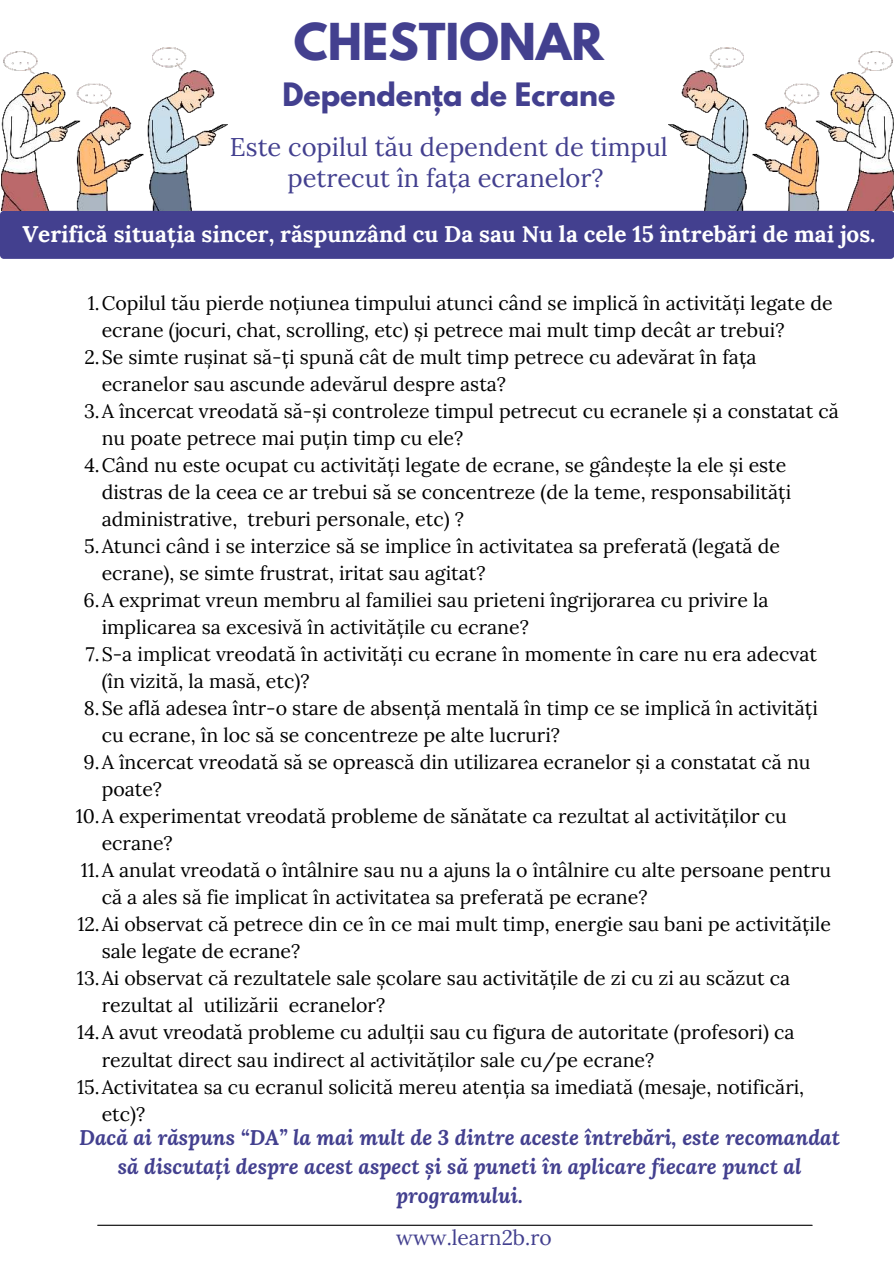
<style>
.page{position:relative;width:894px;height:1264px;background:#fff}
.page>*{position:absolute;margin:0;border:0;box-sizing:border-box;transform-origin:0 0}
.t1{font:700 45px "League Spartan";color:#43408f}
.t2{font:700 28.5px "League Spartan";color:#43408f}
.t3{font:25.5px/30.5px "Lora";color:#43408f;text-align:center}
.t4{font:700 22.5px "Lora";color:#fff}
.t5{font:italic 700 21px/29.2px "Lora";color:#43408f;text-align:center}
.t6{font:21px "Lora";color:#43408f}
.t7{font:19.5px "Lora";color:#000}
</style>
<div class="page">
<hr style="left:98px;top:1224px;width:713px;height:1px;background:#000">
<div style="left:0;top:211px;width:893px;height:48px;background:#43408f;border-radius:4px"></div>
<img style="left:668px;top:47px;width:225px;height:164px">
<img style="left:1px;top:47px;width:226px;height:164px">
<h1 class="t1" style="left:294px;top:6px;width:311px">CHESTIONAR</h1>
<h2 class="t2" style="left:282px;top:72px;width:334px">Dependența de Ecrane</h2>
<h3 class="t3" style="left:230px;top:130px;width:439px">Este copilul tău dependent de timpul petrecut în fața ecranelor?</h3>
<p class="t4" style="left:22px;top:214px;width:854px">Verifică situația sincer, răspunzând cu Da sau Nu la cele 15 întrebări de mai jos.</p>
<p class="t7" style="left:88px;top:288px;width:746px">1.Copilul tău pierde noțiunea timpului atunci când se implică în activități legate de</p>
<p class="t7" style="left:102px;top:315px;width:684px">ecrane (jocuri, chat, scrolling, etc) și petrece mai mult timp decât ar trebui?</p>
<p class="t7" style="left:84px;top:342px;width:673px">2.Se simte rușinat să-ți spună cât de mult timp petrece cu adevărat în fața</p>
<p class="t7" style="left:102px;top:369px;width:406px">ecranelor sau ascunde adevărul despre asta?</p>
<p class="t7" style="left:84px;top:396px;width:756px">3.A încercat vreodată să-și controleze timpul petrecut cu ecranele și a constatat că</p>
<p class="t7" style="left:102px;top:423px;width:363px">nu poate petrece mai puțin timp cu ele?</p>
<p class="t7" style="left:84px;top:450px;width:703px">4.Când nu este ocupat cu activități legate de ecrane, se gândește la ele și este</p>
<p class="t7" style="left:102px;top:477px;width:690px">distras de la ceea ce ar trebui să se concentreze (de la teme, responsabilități</p>
<p class="t7" style="left:102px;top:504px;width:364px">administrative, treburi personale, etc) ?</p>
<p class="t7" style="left:84px;top:531px;width:697px">5.Atunci când i se interzice să se implice în activitatea sa preferată (legată de</p>
<p class="t7" style="left:102px;top:558px;width:385px">ecrane), se simte frustrat, iritat sau agitat?</p>
<p class="t7" style="left:84px;top:585px;width:686px">6.A exprimat vreun membru al familiei sau prieteni îngrijorarea cu privire la</p>
<p class="t7" style="left:102px;top:612px;width:428px">implicarea sa excesivă în activitățile cu ecrane?</p>
<p class="t7" style="left:86px;top:639px;width:732px">7.S-a implicat vreodată în activități cu ecrane în momente în care nu era adecvat</p>
<p class="t7" style="left:102px;top:666px;width:209px">(în vizită, la masă, etc)?</p>
<p class="t7" style="left:84px;top:693px;width:735px">8.Se află adesea într-o stare de absență mentală în timp ce se implică în activități</p>
<p class="t7" style="left:102px;top:720px;width:460px">cu ecrane, în loc să se concentreze pe alte lucruri?</p>
<p class="t7" style="left:84px;top:747px;width:728px">9.A încercat vreodată să se oprească din utilizarea ecranelor și a constatat că nu</p>
<p class="t7" style="left:102px;top:774px;width:62px">poate?</p>
<p class="t7" style="left:76px;top:801px;width:712px">10.A experimentat vreodată probleme de sănătate ca rezultat al activităților cu</p>
<p class="t7" style="left:102px;top:828px;width:73px">ecrane?</p>
<p class="t7" style="left:81px;top:855px;width:751px">11.A anulat vreodată o întâlnire sau nu a ajuns la o întâlnire cu alte persoane pentru</p>
<p class="t7" style="left:102px;top:882px;width:547px">că a ales să fie implicat în activitatea sa preferată pe ecrane?</p>
<p class="t7" style="left:77px;top:909px;width:755px">12.Ai observat că petrece din ce în ce mai mult timp, energie sau bani pe activitățile</p>
<p class="t7" style="left:102px;top:936px;width:200px">sale legate de ecrane?</p>
<p class="t7" style="left:77px;top:963px;width:714px">13.Ai observat că rezultatele sale școlare sau activitățile de zi cu zi au scăzut ca</p>
<p class="t7" style="left:102px;top:990px;width:285px">rezultat al utilizării ecranelor?</p>
<p class="t7" style="left:77px;top:1017px;width:718px">14.A avut vreodată probleme cu adulții sau cu figura de autoritate (profesori) ca</p>
<p class="t7" style="left:102px;top:1044px;width:554px">rezultat direct sau indirect al activităților sale cu/pe ecrane?</p>
<p class="t7" style="left:77px;top:1071px;width:728px">15.Activitatea sa cu ecranul solicită mereu atenția sa imediată (mesaje, notificări,</p>
<p class="t7" style="left:102px;top:1098px;width:45px">etc)?</p>
<p class="t5" style="left:79px;top:1121px;width:762px">Dacă ai răspuns “DA” la mai mult de 3 dintre aceste întrebări, este recomandat să discutați despre acest aspect și să puneti în aplicare fiecare punct al programului.</p>
<p class="t6" style="left:396px;top:1221px;width:157px">www.learn2b.ro</p>
</div>
